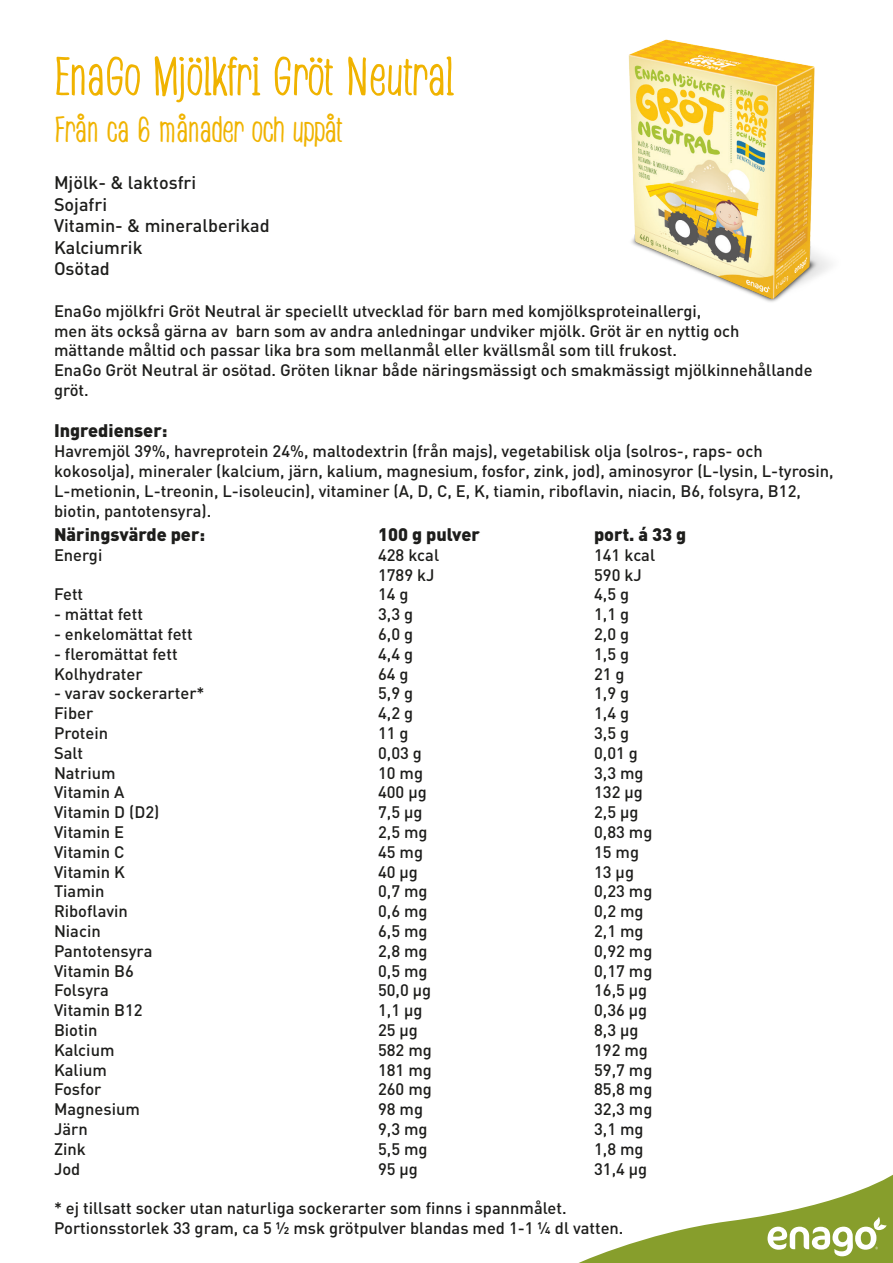
<style>
.page{position:relative;width:893px;height:1263px;background:#fff}
.page>*{position:absolute;margin:0;border:0;box-sizing:border-box;transform-origin:0 0}
.RUBRIK{font:54px "Fimfarum Set 07";color:#f0b300}
.RUBRIK-2{font:36px "Fimfarum Set 07";color:#f0b300}
.t1{font:500 18px "DIN";color:#1d1d1b}
.t2{font:900 18px "DIN";color:#1d1d1b}
.t3{font:500 16.5px/19.8px "DIN";color:#1d1d1b}
</style>
<div class="page">
<svg style="left:578px;top:1174px;width:315px;height:89px"></svg>
<img style="left:628px;top:39px;width:203px;height:263px">
<p class="RUBRIK" style="left:54px;top:42px;width:402px">EnaGo Mjölkfri Gröt Neutral</p>
<p class="RUBRIK-2" style="left:54px;top:106px;width:290px">Från ca 6 månader och uppåt</p>
<p class="t1" style="left:54px;top:171px;width:144px">Mjölk- &amp; laktosfri</p>
<p class="t1" style="left:54px;top:193px;width:55px">Sojafri</p>
<p class="t1" style="left:54px;top:214px;width:217px">Vitamin- &amp; mineralberikad</p>
<p class="t1" style="left:54px;top:236px;width:90px">Kalciumrik</p>
<p class="t1" style="left:54px;top:257px;width:57px">Osötad</p>
<p class="t3" style="left:54px;top:300px;width:649px">EnaGo mjölkfri Gröt Neutral är speciellt utvecklad för barn med komjölksproteinallergi,</p>
<p class="t3" style="left:54px;top:320px;width:687px">men äts också gärna av barn som av andra anledningar undviker mjölk. Gröt är en nyttig och</p>
<p class="t3" style="left:54px;top:340px;width:625px">mättande måltid och passar lika bra som mellanmål eller kvällsmål som till frukost.</p>
<p class="t3" style="left:54px;top:360px;width:760px">EnaGo Gröt Neutral är osötad. Gröten liknar både näringsmässigt och smakmässigt mjölkinnehållande gröt.</p>
<p class="t2" style="left:54px;top:419px;width:115px">Ingredienser:</p>
<p class="t3" style="left:54px;top:441px;width:710px">Havremjöl 39%, havreprotein 24%, maltodextrin (från majs), vegetabilisk olja (solros-, raps- och</p>
<p class="t3" style="left:54px;top:461px;width:781px">kokosolja), mineraler (kalcium, järn, kalium, magnesium, fosfor, zink, jod), aminosyror (L-lysin, L-tyrosin,</p>
<p class="t3" style="left:54px;top:480px;width:748px">L-metionin, L-treonin, L-isoleucin), vitaminer (A, D, C, E, K, tiamin, riboflavin, niacin, B6, folsyra, B12, biotin, pantotensyra).</p>
<p class="t2" style="left:54px;top:522px;width:153px">Näringsvärde per:</p>
<p class="t2" style="left:378px;top:522px;width:104px">100 g pulver</p>
<p class="t2" style="left:594px;top:522px;width:94px">port. á 33 g</p>
<p class="t3" style="left:54px;top:544px;width:50px">Energi</p>
<p class="t3" style="left:378px;top:544px;width:63px">428 kcal</p>
<p class="t3" style="left:594px;top:544px;width:63px">141 kcal</p>
<p class="t3" style="left:378px;top:564px;width:58px">1789 kJ</p>
<p class="t3" style="left:594px;top:564px;width:49px">590 kJ</p>
<p class="t3" style="left:54px;top:584px;width:31px">Fett</p>
<p class="t3" style="left:378px;top:584px;width:32px">14 g</p>
<p class="t3" style="left:594px;top:584px;width:37px">4,5 g</p>
<p class="t3" style="left:54px;top:604px;width:91px">- mättat fett</p>
<p class="t3" style="left:378px;top:604px;width:37px">3,3 g</p>
<p class="t3" style="left:594px;top:604px;width:37px">1,1 g</p>
<p class="t3" style="left:54px;top:624px;width:140px">- enkelomättat fett</p>
<p class="t3" style="left:378px;top:624px;width:37px">6,0 g</p>
<p class="t3" style="left:594px;top:624px;width:37px">2,0 g</p>
<p class="t3" style="left:54px;top:643px;width:125px">- fleromättat fett</p>
<p class="t3" style="left:378px;top:643px;width:37px">4,4 g</p>
<p class="t3" style="left:594px;top:643px;width:37px">1,5 g</p>
<p class="t3" style="left:54px;top:663px;width:90px">Kolhydrater</p>
<p class="t3" style="left:378px;top:663px;width:32px">64 g</p>
<p class="t3" style="left:594px;top:663px;width:32px">21 g</p>
<p class="t3" style="left:54px;top:683px;width:152px">- varav sockerarter*</p>
<p class="t3" style="left:378px;top:683px;width:37px">5,9 g</p>
<p class="t3" style="left:594px;top:683px;width:37px">1,9 g</p>
<p class="t3" style="left:54px;top:703px;width:41px">Fiber</p>
<p class="t3" style="left:378px;top:703px;width:37px">4,2 g</p>
<p class="t3" style="left:594px;top:703px;width:37px">1,4 g</p>
<p class="t3" style="left:54px;top:723px;width:56px">Protein</p>
<p class="t3" style="left:378px;top:723px;width:32px">11 g</p>
<p class="t3" style="left:594px;top:723px;width:37px">3,5 g</p>
<p class="t3" style="left:54px;top:742px;width:31px">Salt</p>
<p class="t3" style="left:378px;top:742px;width:45px">0,03 g</p>
<p class="t3" style="left:594px;top:742px;width:45px">0,01 g</p>
<p class="t3" style="left:54px;top:762px;width:63px">Natrium</p>
<p class="t3" style="left:378px;top:762px;width:47px">10 mg</p>
<p class="t3" style="left:594px;top:762px;width:51px">3,3 mg</p>
<p class="t3" style="left:54px;top:782px;width:72px">Vitamin A</p>
<p class="t3" style="left:378px;top:782px;width:50px">400 µg</p>
<p class="t3" style="left:594px;top:782px;width:50px">132 µg</p>
<p class="t3" style="left:54px;top:802px;width:107px">Vitamin D (D2)</p>
<p class="t3" style="left:378px;top:802px;width:46px">7,5 µg</p>
<p class="t3" style="left:594px;top:802px;width:46px">2,5 µg</p>
<p class="t3" style="left:54px;top:822px;width:72px">Vitamin E</p>
<p class="t3" style="left:378px;top:822px;width:51px">2,5 mg</p>
<p class="t3" style="left:594px;top:822px;width:60px">0,83 mg</p>
<p class="t3" style="left:54px;top:841px;width:72px">Vitamin C</p>
<p class="t3" style="left:378px;top:841px;width:47px">45 mg</p>
<p class="t3" style="left:594px;top:841px;width:47px">15 mg</p>
<p class="t3" style="left:54px;top:861px;width:73px">Vitamin K</p>
<p class="t3" style="left:378px;top:861px;width:41px">40 µg</p>
<p class="t3" style="left:594px;top:861px;width:41px">13 µg</p>
<p class="t3" style="left:54px;top:881px;width:52px">Tiamin</p>
<p class="t3" style="left:378px;top:881px;width:51px">0,7 mg</p>
<p class="t3" style="left:594px;top:881px;width:60px">0,23 mg</p>
<p class="t3" style="left:54px;top:901px;width:75px">Riboflavin</p>
<p class="t3" style="left:378px;top:901px;width:51px">0,6 mg</p>
<p class="t3" style="left:594px;top:901px;width:51px">0,2 mg</p>
<p class="t3" style="left:54px;top:921px;width:48px">Niacin</p>
<p class="t3" style="left:378px;top:921px;width:51px">6,5 mg</p>
<p class="t3" style="left:594px;top:921px;width:51px">2,1 mg</p>
<p class="t3" style="left:54px;top:940px;width:100px">Pantotensyra</p>
<p class="t3" style="left:378px;top:940px;width:51px">2,8 mg</p>
<p class="t3" style="left:594px;top:940px;width:60px">0,92 mg</p>
<p class="t3" style="left:54px;top:960px;width:81px">Vitamin B6</p>
<p class="t3" style="left:378px;top:960px;width:51px">0,5 mg</p>
<p class="t3" style="left:594px;top:960px;width:60px">0,17 mg</p>
<p class="t3" style="left:54px;top:980px;width:56px">Folsyra</p>
<p class="t3" style="left:378px;top:980px;width:55px">50,0 µg</p>
<p class="t3" style="left:594px;top:980px;width:55px">16,5 µg</p>
<p class="t3" style="left:54px;top:1000px;width:90px">Vitamin B12</p>
<p class="t3" style="left:378px;top:1000px;width:46px">1,1 µg</p>
<p class="t3" style="left:594px;top:1000px;width:55px">0,36 µg</p>
<p class="t3" style="left:54px;top:1020px;width:45px">Biotin</p>
<p class="t3" style="left:378px;top:1020px;width:41px">25 µg</p>
<p class="t3" style="left:594px;top:1020px;width:46px">8,3 µg</p>
<p class="t3" style="left:54px;top:1039px;width:62px">Kalcium</p>
<p class="t3" style="left:378px;top:1039px;width:55px">582 mg</p>
<p class="t3" style="left:594px;top:1039px;width:55px">192 mg</p>
<p class="t3" style="left:54px;top:1059px;width:54px">Kalium</p>
<p class="t3" style="left:378px;top:1059px;width:55px">181 mg</p>
<p class="t3" style="left:594px;top:1059px;width:60px">59,7 mg</p>
<p class="t3" style="left:54px;top:1079px;width:49px">Fosfor</p>
<p class="t3" style="left:378px;top:1079px;width:55px">260 mg</p>
<p class="t3" style="left:594px;top:1079px;width:60px">85,8 mg</p>
<p class="t3" style="left:54px;top:1099px;width:87px">Magnesium</p>
<p class="t3" style="left:378px;top:1099px;width:47px">98 mg</p>
<p class="t3" style="left:594px;top:1099px;width:60px">32,3 mg</p>
<p class="t3" style="left:54px;top:1119px;width:35px">Järn</p>
<p class="t3" style="left:378px;top:1119px;width:51px">9,3 mg</p>
<p class="t3" style="left:594px;top:1119px;width:51px">3,1 mg</p>
<p class="t3" style="left:54px;top:1138px;width:33px">Zink</p>
<p class="t3" style="left:378px;top:1138px;width:51px">5,5 mg</p>
<p class="t3" style="left:594px;top:1138px;width:51px">1,8 mg</p>
<p class="t3" style="left:54px;top:1158px;width:28px">Jod</p>
<p class="t3" style="left:378px;top:1158px;width:41px">95 µg</p>
<p class="t3" style="left:594px;top:1158px;width:55px">31,4 µg</p>
<p class="t3" style="left:54px;top:1198px;width:571px">* ej tillsatt socker utan naturliga sockerarter som finns i spannmålet.<br>Portionsstorlek 33 gram, ca 5 ½ msk grötpulver blandas med 1-1 ¼ dl vatten.</p>
</div>
